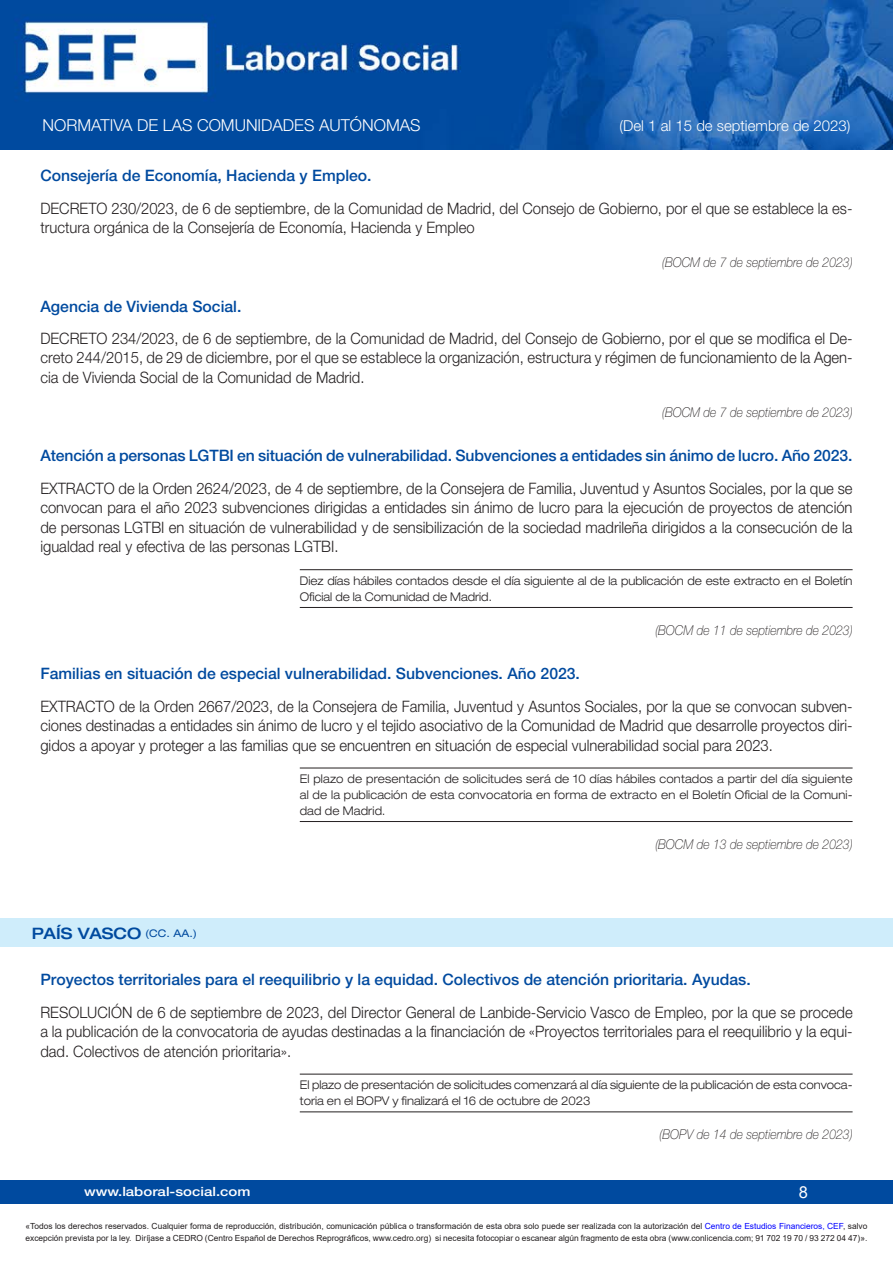
<style>
.page{position:relative;width:893px;height:1263px;background:#fff}
.page>*{position:absolute;margin:0;border:0;box-sizing:border-box;transform-origin:0 0}
.t1{font:300 16.5px "Helvetica Neue LT Std";color:#fff}
.t2{font:16.5px "Arial";color:#fff}
.Contenido{font:300 15.75px/19.5px "Helvetica Neue LT Std";color:#231f20;text-align:justify;scale:.94 1}
.Título-cabecera{font:500 15.75px "Helvetica Neue LT Std";color:#004a9f}
.Comunidades_division{font:500 expanded 15.75px "Helvetica Neue LT Std";color:#004a9f}
.t3{font:300 15px "Helvetica Neue LT Std";color:#fff}
.publicación{font:italic 100 13.5px "Helvetica Neue LT Std";color:#231f20;scale:.9 1}
.t4{font:500 12.75px "Helvetica Neue LT Std";color:#fff;scale:1.18 1}
.Plazo{font:300 expanded 12px/15.8px "Helvetica Neue LT Std";color:#231f20;scale:.92 1}
.t5{font:8.4px/12px "Arial";color:#231f20}
.s1{font-weight:400;font-size:10.5px}
.s2{color:#00f}
</style>
<div class="page">
<div style="left:0;top:1180px;width:893px;height:23px;background:#004a9f"></div>
<img style="left:0;top:0;width:893px;height:149px">
<hr style="left:300px;top:569px;width:553px;height:1px;background:#231f20">
<hr style="left:300px;top:607px;width:553px;height:1px;background:#231f20">
<hr style="left:300px;top:768px;width:553px;height:1px;background:#231f20">
<hr style="left:300px;top:821px;width:553px;height:1px;background:#231f20">
<hr style="left:300px;top:1074px;width:553px;height:1px;background:#231f20">
<hr style="left:300px;top:1111px;width:553px;height:1px;background:#231f20">
<div style="left:0;top:919px;width:893px;height:28px;background:#cfedfb"></div>
<p class="t1" style="left:43px;top:115px;width:379px">NORMATIVA DE LAS COMUNIDADES AUTÓNOMAS</p>
<p class="t3" style="left:620px;top:117px;width:232px">(Del 1 al 15 de septiembre de 2023)</p>
<p class="Título-cabecera" style="left:40px;top:166px;width:333px">Consejería de Economía, Hacienda y Empleo.</p>
<p class="Contenido" style="left:40px;top:198px;width:865px">DECRETO 230/2023, de 6 de septiembre, de la Comunidad de Madrid, del Consejo de Gobierno, por el que se establece la es&shy;tructura orgánica de la Consejería de Economía, Hacienda y Empleo</p>
<p class="publicación" style="left:662px;top:255px;width:213px">(BOCM de 7 de septiembre de 2023)</p>
<p class="Título-cabecera" style="left:40px;top:297px;width:203px">Agencia de Vivienda Social.</p>
<p class="Contenido" style="left:40px;top:328px;width:865px">DECRETO 234/2023, de 6 de septiembre, de la Comunidad de Madrid, del Consejo de Gobierno, por el que se modifica el De&shy;creto 244/2015, de 29 de diciembre, por el que se establece la organización, estructura y régimen de funcionamiento de la Agen&shy;cia de Vivienda Social de la Comunidad de Madrid.</p>
<p class="publicación" style="left:662px;top:405px;width:213px">(BOCM de 7 de septiembre de 2023)</p>
<p class="Título-cabecera" style="left:40px;top:446px;width:813px">Atención a personas LGTBI en situación de vulnerabilidad. Subvenciones a entidades sin ánimo de lucro. Año 2023.</p>
<p class="Contenido" style="left:40px;top:478px;width:865px">EXTRACTO de la Orden 2624/2023, de 4 de septiembre, de la Consejera de Familia, Juventud y Asuntos Sociales, por la que se convocan para el año 2023 subvenciones dirigidas a entidades sin ánimo de lucro para la ejecución de proyectos de atención de personas LGTBI en situación de vulnerabilidad y de sensibilización de la sociedad madrileña dirigidos a la consecución de la igualdad real y efectiva de las personas LGTBI.</p>
<p class="Plazo" style="left:300px;top:573px;width:602px">Diez días hábiles contados desde el día siguiente al de la publicación de este extracto en el Boletín<br>Oficial de la Comunidad de Madrid.</p>
<p class="publicación" style="left:655px;top:622px;width:221px">(BOCM de 11 de septiembre de 2023)</p>
<p class="Título-cabecera" style="left:40px;top:664px;width:541px">Familias en situación de especial vulnerabilidad. Subvenciones. Año 2023.</p>
<p class="Contenido" style="left:40px;top:696px;width:865px">EXTRACTO de la Orden 2667/2023, de la Consejera de Familia, Juventud y Asuntos Sociales, por la que se convocan subven&shy;ciones destinadas a entidades sin ánimo de lucro y el tejido asociativo de la Comunidad de Madrid que desarrolle proyectos diri&shy;gidos a apoyar y proteger a las familias que se encuentren en situación de especial vulnerabilidad social para 2023.</p>
<p class="Plazo" style="left:300px;top:771px;width:602px;text-align:justify">El plazo de presentación de solicitudes será de 10 días hábiles contados a partir del día siguiente al de la publicación de esta convocatoria en forma de extracto en el Boletín Oficial de la Comuni&shy;dad de Madrid.</p>
<p class="publicación" style="left:655px;top:836px;width:221px">(BOCM de 13 de septiembre de 2023)</p>
<p class="Comunidades_division" style="left:32px;top:923px;width:167px">PAÍS VASCO <span class="s1">(CC. AA.)</span></p>
<p class="Título-cabecera" style="left:40px;top:970px;width:712px">Proyectos territoriales para el reequilibrio y la equidad. Colectivos de atención prioritaria. Ayudas.</p>
<p class="Contenido" style="left:40px;top:1002px;width:866px">RESOLUCIÓN de 6 de septiembre de 2023, del Director General de Lanbide-Servicio Vasco de Empleo, por la que se procede a la publicación de la convocatoria de ayudas destinadas a la financiación de «Proyectos territoriales para el reequilibrio y la equi&shy;dad. Colectivos de atención prioritaria».</p>
<p class="Plazo" style="left:300px;top:1077px;width:602px">El plazo de presentación de solicitudes comenzará al día siguiente de la publicación de esta convoca&shy;toria en el BOPV y finalizará el 16 de octubre de 2023</p>
<p class="publicación" style="left:660px;top:1127px;width:216px">(BOPV de 14 de septiembre de 2023)</p>
<p class="t4" style="left:84px;top:1184px;width:143px">www.laboral-social.com</p>
<p class="t2" style="left:799px;top:1180px;width:11px">8</p>
<p class="t5" style="left:26px;top:1220px;width:843px">«Todos los derechos reservados. Cualquier forma de reproducción, distribución, comunicación pública o transformación de esta obra solo puede ser realizada con la autorización del <span class="s2">Centro de Estudios Financieros, CEF</span>, salvo excepción prevista por la ley. Diríjase a CEDRO (Centro Español de Derechos Reprográficos, www.cedro.org) si necesita fotocopiar o escanear algún fragmento de esta obra (www.conlicencia.com; 91 702 19 70 / 93 272 04 47)».</p>
</div>
